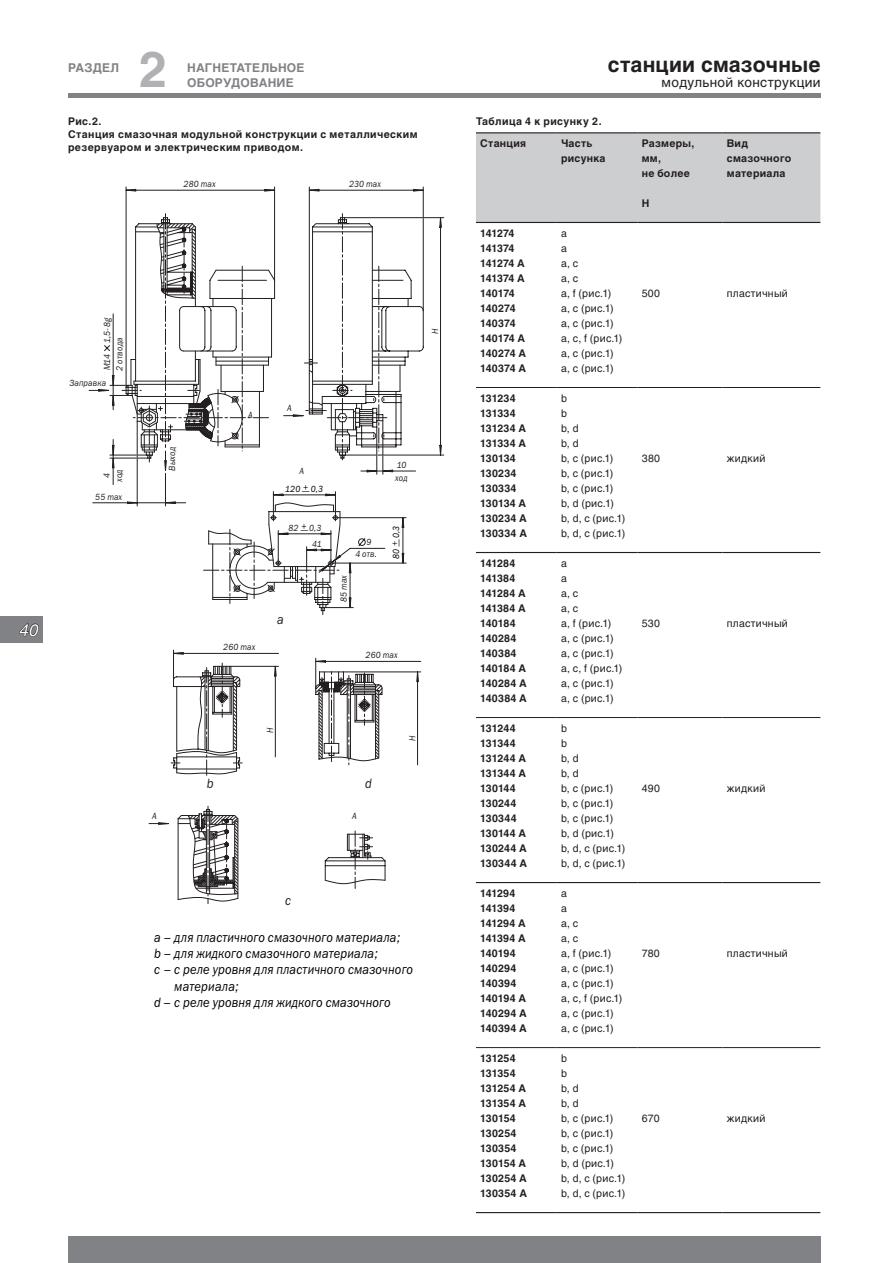
<style>
.page{position:relative;width:893px;height:1263px;background:#fff}
.page>*{position:absolute;margin:0;border:0;box-sizing:border-box;transform-origin:0 0}
.t1{font:700 49.5px "Helios";color:#b0b1b5}
.t2{font:700 21px "Helios";letter-spacing:.01em;color:#231f20}
.t3{font:italic 16.5px "Helios";color:#fff}
.t4{font:italic 13.5px "Franklin Gothic Book C";letter-spacing:.015em;color:#000;scale:.9 1}
.t5{font:13.5px "Helios";letter-spacing:.03em;color:#231f20}
.t6{font:italic 13.5px "Franklin Gothic Book C";color:#231f20;scale:.9 1}
.t7{font:700 12px "Helios";letter-spacing:.015em;color:#808285}
.t8{font:700 10.5px/15px "Helios";letter-spacing:.025em;color:#231f20}
.t9{font:10.5px/15px "Helios";letter-spacing:.025em;color:#231f20}
.t10{font:700 10.5px/15px "Helios";letter-spacing:-.025em;color:#231f20}
.t11{font:italic 9px "Franklin Gothic Book C";letter-spacing:.02em;color:#231f20;scale:.9 1}
.t12{font:italic 9px "Franklin Gothic Book C";color:#000;scale:.9 1}
.s1{color:#000}
</style>
<div class="page">
<hr style="left:68px;top:94px;width:753px;height:4px;background:#808285">
<div style="left:68px;top:1236px;width:753px;height:27px;background:#808285"></div>
<div style="left:0;top:616px;width:43px;height:27px;background:#808285"></div>
<svg style="left:19px;top:623px;width:20px;height:13px"></svg>
<svg style="left:125px;top:189px;width:11px;height:2px"></svg>
<hr style="left:309px;top:187px;width:1px;height:172px;background:#231f20">
<hr style="left:274px;top:187px;width:1px;height:93px;background:#231f20">
<hr style="left:378px;top:455px;width:66px;height:1px;background:#231f20">
<hr style="left:344px;top:217px;width:100px;height:1px;background:#231f20">
<svg style="left:264px;top:189px;width:159px;height:2px"></svg>
<hr style="left:423px;top:187px;width:1px;height:30px;background:#231f20">
<svg style="left:88px;top:214px;width:336px;height:690px"></svg>
<div style="left:476px;top:133px;width:344px;height:89px;background:#cdced0"></div>
<hr style="left:476px;top:132px;width:81px;height:1px;background:#231f20">
<hr style="left:557px;top:132px;width:81px;height:1px;background:#231f20">
<hr style="left:638px;top:132px;width:85px;height:1px;background:#231f20">
<hr style="left:723px;top:132px;width:97px;height:1px;background:#231f20">
<hr style="left:476px;top:552px;width:81px;height:1px;background:#231f20">
<hr style="left:557px;top:552px;width:81px;height:1px;background:#231f20">
<hr style="left:476px;top:882px;width:81px;height:1px;background:#231f20">
<hr style="left:557px;top:882px;width:81px;height:1px;background:#231f20">
<hr style="left:476px;top:387px;width:81px;height:1px;background:#231f20">
<hr style="left:557px;top:387px;width:81px;height:1px;background:#231f20">
<hr style="left:638px;top:387px;width:85px;height:1px;background:#231f20">
<hr style="left:723px;top:387px;width:97px;height:1px;background:#231f20">
<hr style="left:476px;top:717px;width:81px;height:1px;background:#231f20">
<hr style="left:557px;top:717px;width:81px;height:1px;background:#231f20">
<hr style="left:638px;top:717px;width:85px;height:1px;background:#231f20">
<hr style="left:723px;top:717px;width:97px;height:1px;background:#231f20">
<hr style="left:476px;top:1047px;width:81px;height:1px;background:#231f20">
<hr style="left:557px;top:1047px;width:81px;height:1px;background:#231f20">
<hr style="left:638px;top:1047px;width:85px;height:1px;background:#231f20">
<hr style="left:723px;top:1047px;width:97px;height:1px;background:#231f20">
<hr style="left:638px;top:552px;width:85px;height:1px;background:#231f20">
<hr style="left:723px;top:552px;width:97px;height:1px;background:#231f20">
<hr style="left:638px;top:882px;width:85px;height:1px;background:#231f20">
<hr style="left:723px;top:882px;width:97px;height:1px;background:#231f20">
<hr style="left:476px;top:222px;width:81px;height:1px;background:#231f20">
<hr style="left:557px;top:222px;width:81px;height:1px;background:#231f20">
<hr style="left:638px;top:222px;width:85px;height:1px;background:#231f20">
<hr style="left:723px;top:222px;width:97px;height:1px;background:#231f20">
<hr style="left:476px;top:1212px;width:81px;height:1px;background:#231f20">
<hr style="left:557px;top:1212px;width:81px;height:1px;background:#231f20">
<hr style="left:638px;top:1212px;width:85px;height:1px;background:#231f20">
<hr style="left:723px;top:1212px;width:97px;height:1px;background:#231f20">
<h3 class="t3" style="left:20px;top:620px;width:20px">40</h3>
<h1 class="t1" style="left:139px;top:41px;width:29px">2</h1>
<p class="t7" style="left:68px;top:61px;width:53px">РАЗДЕЛ</p>
<p class="t7" style="left:187px;top:61px;width:119px">НАГНЕТАТЕЛЬНОЕ</p>
<h2 class="t2" style="left:608px;top:53px;width:214px">станции смазочные</h2>
<p class="t7" style="left:187px;top:76px;width:108px">ОБОРУДОВАНИЕ</p>
<p class="t5" style="left:662px;top:74px;width:161px">модульной конструкции</p>
<p class="t8" style="left:68px;top:115px;width:351px;line-height:12.6px">Рис.2.<br>Станция смазочная модульной конструкции с металлическим резервуаром и электрическим приводом.</p>
<p class="t8" style="left:480px;top:111px;width:123px;line-height:21.9px;text-indent:-4px">Таблица 4 к рисунку 2.<br>Станция</p>
<p class="t8" style="left:561px;top:136px;width:46px">Часть рисунка</p>
<p class="t8" style="left:642px;top:136px;width:54px">Размеры, мм,<br>не более</p>
<p class="t8" style="left:727px;top:136px;width:66px">Вид смазочного материала</p>
<p class="t8" style="left:642px;top:196px;width:9px">H</p>
<p class="t11" style="left:184px;top:179px;width:37px">280 max</p>
<p class="t11" style="left:349px;top:179px;width:37px">230 max</p>
<p class="t11" style="left:102px;top:343px;width:29px;rotate:-90deg">1,5-8g</p>
<p class="t11" style="left:102px;top:370px;width:20px;rotate:-90deg">М14</p>
<p class="t11" style="left:114px;top:371px;width:38px;rotate:-90deg">2 отвода</p>
<p class="t11" style="left:69px;top:378px;width:43px">Заправка</p>
<p class="t11" style="left:248px;top:410px;width:7px">А</p>
<p class="t11" style="left:287px;top:403px;width:7px">А</p>
<p class="t11" style="left:167px;top:471px;width:28px;rotate:-90deg">Выход</p>
<p class="t11" style="left:397px;top:460px;width:12px">10</p>
<p class="t11" style="left:299px;top:466px;width:7px">А</p>
<p class="t11" style="left:114px;top:482px;width:16px;rotate:-90deg">ход</p>
<p class="t11" style="left:395px;top:473px;width:15px">ход</p>
<p class="t11" style="left:102px;top:478px;width:7px;rotate:-90deg">4</p>
<p class="t11" style="left:95px;top:492px;width:31px">55 max</p>
<p class="t12" style="left:303px;top:484px;width:24px">+ 0,3</p>
<p class="t12" style="left:285px;top:484px;width:29px">120 —</p>
<p class="t11" style="left:302px;top:523px;width:24px"><sup>+</sup> 0,3</p>
<p class="t12" style="left:391px;top:559px;width:38px;rotate:-90deg">80 + 0,3</p>
<p class="t11" style="left:288px;top:523px;width:24px">82<span class="s1">—</span></p>
<p class="t11" style="left:312px;top:539px;width:12px">41</p>
<p class="t11" style="left:367px;top:537px;width:7px">9</p>
<p class="t12" style="left:394px;top:547px;width:11px;rotate:-90deg">—</p>
<p class="t11" style="left:355px;top:549px;width:25px">4 отв.</p>
<p class="t11" style="left:223px;top:642px;width:37px">260 max</p>
<p class="t6" style="left:277px;top:612px;width:9px">a</p>
<p class="t11" style="left:339px;top:602px;width:32px;rotate:-90deg">85 max</p>
<p class="t11" style="left:366px;top:650px;width:37px">260 max</p>
<p class="t11" style="left:430px;top:334px;width:7px;rotate:-90deg">H</p>
<p class="t11" style="left:265px;top:733px;width:7px;rotate:-90deg">H</p>
<p class="t6" style="left:207px;top:776px;width:9px">b</p>
<p class="t6" style="left:365px;top:776px;width:9px">d</p>
<p class="t11" style="left:152px;top:811px;width:7px">А</p>
<p class="t11" style="left:352px;top:811px;width:7px">А</p>
<p class="t11" style="left:407px;top:741px;width:7px;rotate:-90deg">H</p>
<p class="t6" style="left:285px;top:893px;width:8px">c</p>
<p class="t4" style="left:154px;top:930px;width:275px">а – для пластичного смазочного материала;</p>
<p class="t4" style="left:154px;top:946px;width:250px">b – для жидкого смазочного материала;</p>
<p class="t4" style="left:154px;top:962px;width:289px">c – с реле уровня для пластичного смазочного</p>
<p class="t4" style="left:174px;top:978px;width:73px">материала;</p>
<p class="t4" style="left:154px;top:995px;width:265px">d – с реле уровня для жидкого смазочного</p>
<p class="t10" style="left:480px;top:226px;width:47px">141274<br>141374<br>141274 А<br>141374 А<br>140174<br>140274<br>140374<br>140174 A<br>140274 A<br>140374 A</p>
<p class="t9" style="left:561px;top:226px;width:63px">а<br>а<br>а, c<br>а, c<br>а, f (рис.1) а, c (рис.1) а, c (рис.1) а, c, f (рис.1) а, c (рис.1) а, c (рис.1)</p>
<p class="t8" style="left:480px;top:391px;width:48px">131234<br>131334<br>131234 А<br>131334 А<br>130134<br>130234<br>130334<br>130134 А<br>130234 А<br>130334 А</p>
<p class="t9" style="left:561px;top:391px;width:66px">b<br>b<br>b, d<br>b, d<br>b, c (рис.1)<br>b, c (рис.1)<br>b, c (рис.1)<br>b, d (рис.1) b, d, c (рис.1) b, d, c (рис.1)</p>
<p class="t8" style="left:480px;top:556px;width:48px">141284<br>141384<br>141284 А<br>141384 А<br>140184<br>140284<br>140384<br>140184 A<br>140284 A<br>140384 A</p>
<p class="t9" style="left:561px;top:556px;width:63px">а<br>а<br>а, c<br>а, c<br>а, f (рис.1) а, c (рис.1) а, c (рис.1) а, c, f (рис.1) а, c (рис.1) а, c (рис.1)</p>
<p class="t8" style="left:480px;top:721px;width:48px">131244<br>131344<br>131244 А<br>131344 А<br>130144<br>130244<br>130344<br>130144 А<br>130244 А<br>130344 А</p>
<p class="t9" style="left:561px;top:721px;width:66px">b<br>b<br>b, d<br>b, d<br>b, c (рис.1)<br>b, c (рис.1)<br>b, c (рис.1)<br>b, d (рис.1) b, d, c (рис.1) b, d, c (рис.1)</p>
<p class="t8" style="left:480px;top:886px;width:48px">141294<br>141394<br>141294 А<br>141394 А<br>140194<br>140294<br>140394<br>140194 A<br>140294 A<br>140394 A</p>
<p class="t9" style="left:561px;top:886px;width:63px">а<br>а<br>а, c<br>а, c<br>а, f (рис.1) а, c (рис.1) а, c (рис.1) а, c, f (рис.1) а, c (рис.1) а, c (рис.1)</p>
<p class="t8" style="left:480px;top:1051px;width:48px">131254<br>131354<br>131254 А<br>131354 А<br>130154<br>130254<br>130354<br>130154 А<br>130254 А<br>130354 А</p>
<p class="t9" style="left:561px;top:1051px;width:66px">b<br>b<br>b, d<br>b, d<br>b, c (рис.1)<br>b, c (рис.1)<br>b, c (рис.1)<br>b, d (рис.1) b, d, c (рис.1) b, d, c (рис.1)</p>
<p class="t9" style="left:642px;top:286px;width:20px">500</p>
<p class="t9" style="left:727px;top:286px;width:63px">пластичный</p>
<p class="t9" style="left:642px;top:451px;width:20px">380</p>
<p class="t9" style="left:727px;top:451px;width:40px">жидкий</p>
<p class="t9" style="left:642px;top:616px;width:20px">530</p>
<p class="t9" style="left:727px;top:616px;width:63px">пластичный</p>
<p class="t9" style="left:642px;top:781px;width:20px">490</p>
<p class="t9" style="left:727px;top:781px;width:40px">жидкий</p>
<p class="t9" style="left:642px;top:946px;width:20px">780</p>
<p class="t9" style="left:727px;top:946px;width:63px">пластичный</p>
<p class="t9" style="left:642px;top:1111px;width:19px">670</p>
<p class="t9" style="left:727px;top:1111px;width:40px">жидкий</p>
</div>
